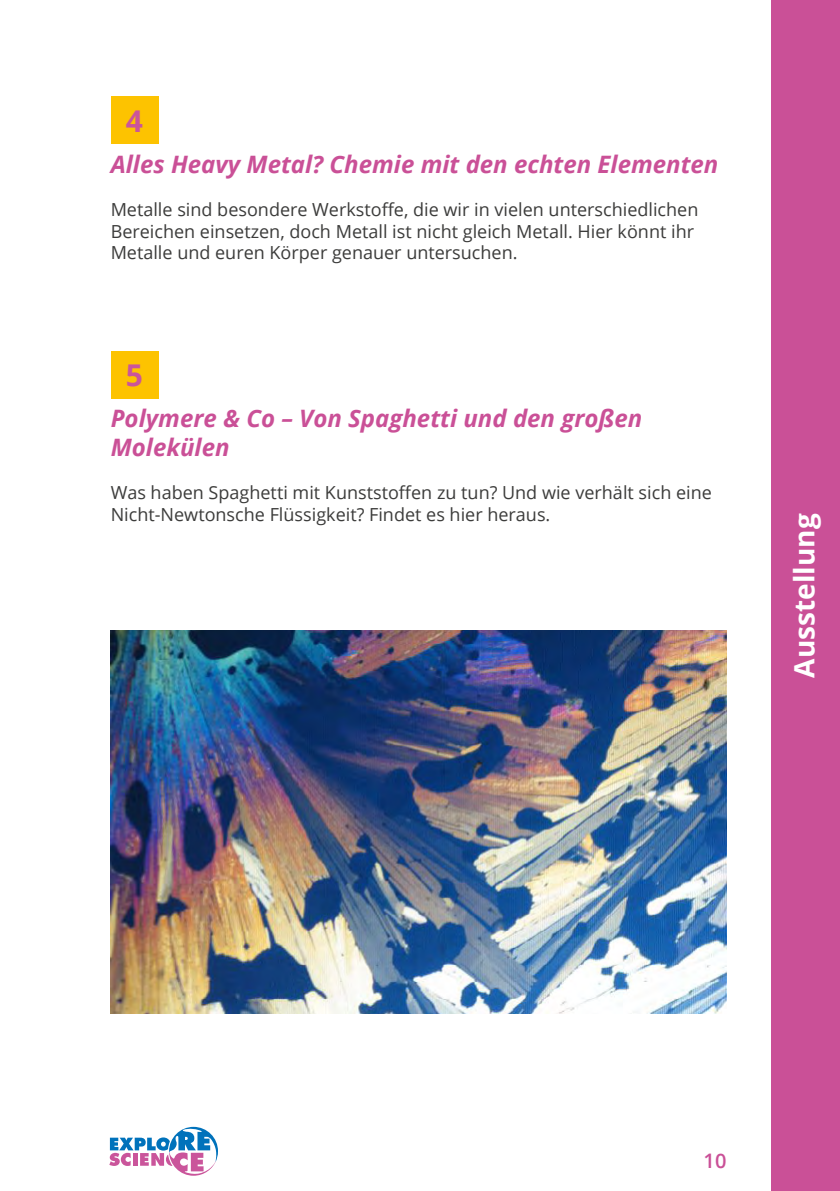
<style>
.page{position:relative;width:840px;height:1191px;background:#fff}
.page>*{position:absolute;margin:0;border:0;box-sizing:border-box;transform-origin:0 0}
.t1{font:700 30px "Open Sans";color:#ca559b}
.t2{font:700 28px "Open Sans";color:#fff}
.t3{font:italic 700 24px/28.8px "Open Sans";color:#ca5097}
.t4{font:600 20px "Open Sans";color:#ca5097}
.t5{font:18px/21.6px "Open Sans";color:#3c3c3b}
</style>
<div class="page">
<svg style="left:109px;top:1126px;width:109px;height:49px"></svg>
<div style="left:111px;top:96px;width:47px;height:48px;background:#fdc300"></div>
<div style="left:111px;top:351px;width:47px;height:47px;background:#fdc300"></div>
<div style="left:771px;top:0;width:68px;height:1191px;background:#ca5097"></div>
<img style="left:111px;top:630px;width:615px;height:383px">
<h1 class="t1" style="left:126px;top:100px;width:19px">4</h1>
<h3 class="t3" style="left:111px;top:149px;width:609px">Alles Heavy Metal? Chemie mit den echten Elementen</h3>
<p class="t5" style="left:111px;top:198px;width:589px">Metalle sind besondere Werkstoffe, die wir in vielen unterschiedlichen<br>Bereichen einsetzen, doch Metall ist nicht gleich Metall. Hier könnt ihr<br>Metalle und euren Körper genauer untersuchen.</p>
<h1 class="t1" style="left:126px;top:354px;width:19px">5</h1>
<h3 class="t3" style="left:111px;top:404px;width:533px">Polymere &amp; Co – Von Spaghetti und den großen<br>Molekülen</h3>
<p class="t5" style="left:111px;top:481px;width:602px">Was haben Spaghetti mit Kunststoffen zu tun? Und wie verhält sich eine<br>Nicht-Newtonsche Flüssigkeit? Findet es hier heraus.</p>
<h2 class="t2" style="left:784px;top:677px;width:165px;rotate:-90deg">Ausstellung</h2>
<p class="t4" style="left:703px;top:1146px;width:24px">10</p>
</div>
